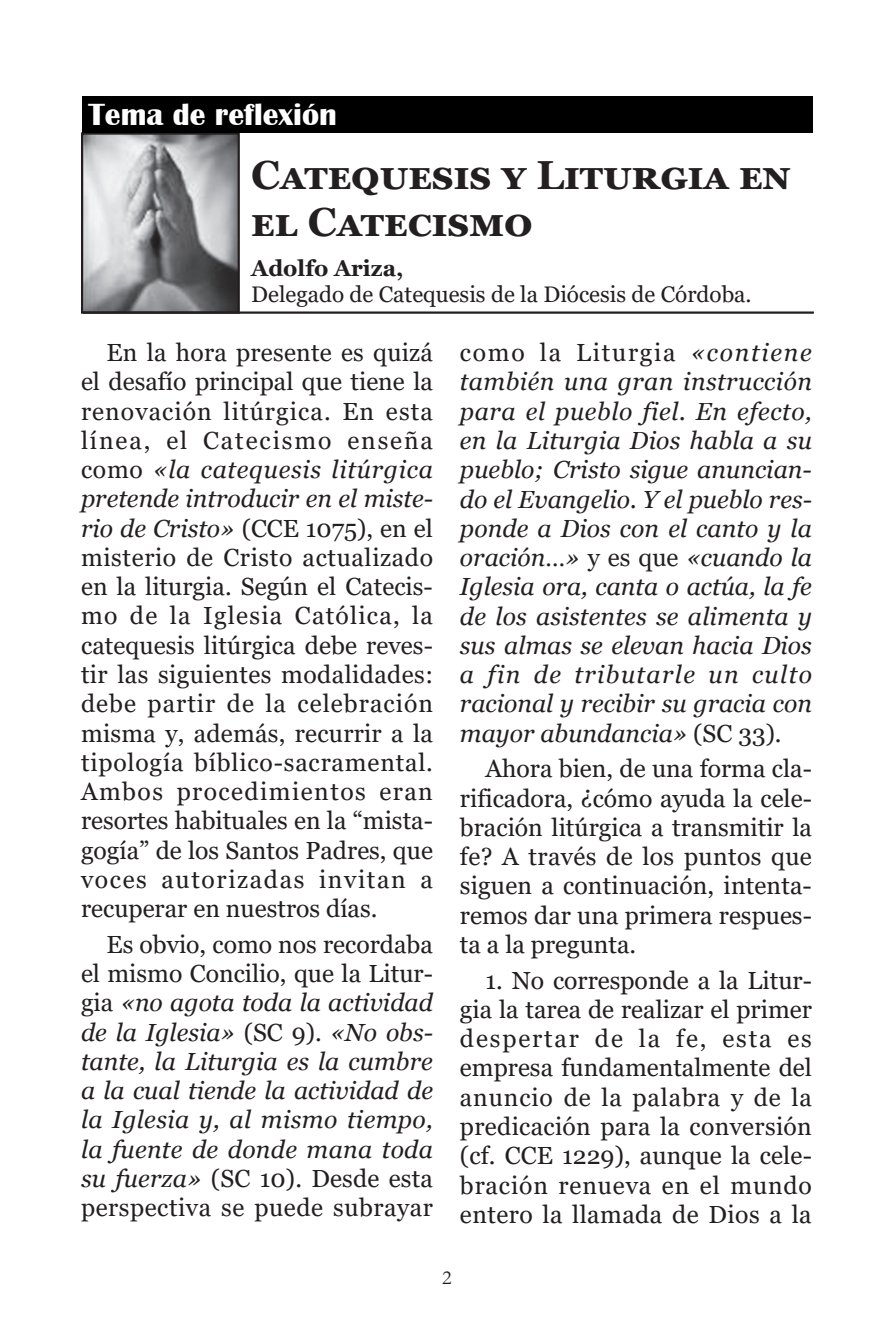
<style>
.page{position:relative;width:893px;height:1340px;background:#fff}
.page>*{position:absolute;margin:0;border:0;box-sizing:border-box;transform-origin:0 0}
.t1{font:700 40.5px/47.2px "Georgia";color:#231f20}
.t2{font:700 31.5px "Britannic";color:#fff}
.t3{font:24.75px/29.2px "Georgia";letter-spacing:.005em;color:#231f20;text-align:justify}
.t4{font:italic 24.75px/29.2px "Georgia";letter-spacing:.005em;color:#231f20;text-align:justify}
.t5{font:22.5px "Georgia";color:#231f20}
.t6{font:700 22.5px "Georgia";color:#231f20}
.t7{font:20.25px "Garamond";color:#231f20}
.s1{font-style:italic}
.s2{font-style:normal}
</style>
<div class="page">
<img style="left:84px;top:135px;width:153px;height:176px">
<div style="left:81px;top:132px;width:159px;height:182px;border:2px solid #231f20"></div>
<hr style="left:83px;top:311px;width:731px;height:3px;background:#231f20">
<div style="left:82px;top:96px;width:731px;height:36px;background:#000"></div>
<p class="t2" style="left:89px;top:96px;width:250px">Tema de reflexión</p>
<h1 class="t1" style="left:251px;top:151px;width:541px">Catequesis y Liturgia en el Catecismo</h1>
<p class="t6" style="left:251px;top:253px;width:154px">Adolfo Ariza,</p>
<p class="t5" style="left:251px;top:281px;width:502px">Delegado de Catequesis de la Diócesis de Córdoba.</p>
<p class="t3" style="left:81px;top:338px;width:354px;text-indent:26px">En la hora presente es quizá el desafío principal que tiene la renovación litúrgica. En esta línea, el Catecismo enseña como <span class="s1">«la catequesis litúrgica pretende introducir en el miste&shy;rio de Cristo»</span> (CCE 1075), en el misterio de Cristo actualizado en la liturgia. Según el Catecis&shy;mo de la Iglesia Católica, la catequesis litúrgica debe reves&shy;tir las siguientes modalidades: debe partir de la celebración misma y, además, recurrir a la tipología bíblico-sacramental.<br>Ambos procedimientos eran resortes habituales en la “mista&shy;gogía” de los Santos Padres, que voces autorizadas invitan a recuperar en nuestros días.</p>
<p class="t4" style="left:81px;top:929px;width:354px;text-indent:26px"><span class="s2">Es obvio, como nos recordaba el mismo Concilio, que la Litur&shy;gia</span> «no agota toda la actividad de la Iglesia» <span class="s2">(SC 9).</span> «No obs&shy;tante, la Liturgia es la cumbre a la cual tiende la actividad de la Iglesia y, al mismo tiempo, la fuente de donde mana toda su fuerza» <span class="s2">(SC 10). Desde esta perspectiva se puede subrayar</span></p>
<p class="t4" style="left:460px;top:338px;width:354px"><span class="s2">como la Liturgia</span> «contiene también una gran instrucción para el pueblo fiel. En efecto, en la Liturgia Dios habla a su pueblo; Cristo sigue anuncian&shy;do el Evangelio. Y el pueblo res&shy;ponde a Dios con el canto y la oración…» <span class="s2">y es que</span> «cuando la Iglesia ora, canta o actúa, la fe de los asistentes se alimenta y sus almas se elevan hacia Dios a fin de tributarle un culto racional y recibir su gracia con mayor abundancia» <span class="s2">(SC 33).</span></p>
<p class="t3" style="left:460px;top:754px;width:353px;text-indent:26px">Ahora bien, de una forma cla&shy;rificadora, ¿cómo ayuda la cele&shy;bración litúrgica a transmitir la fe? A través de los puntos que siguen a continuación, intenta&shy;remos dar una primera respues&shy;ta a la pregunta.</p>
<p class="t3" style="left:460px;top:966px;width:354px;text-indent:26px">1. No corresponde a la Litur&shy;gia la tarea de realizar el primer despertar de la fe, esta es empresa fundamentalmente del anuncio de la palabra y de la predicación para la conversión (cf. CCE 1229), aunque la cele&shy;bración renueva en el mundo entero la llamada de Dios a la</p>
<p class="t7" style="left:442px;top:1263px;width:11px">2</p>
</div>
